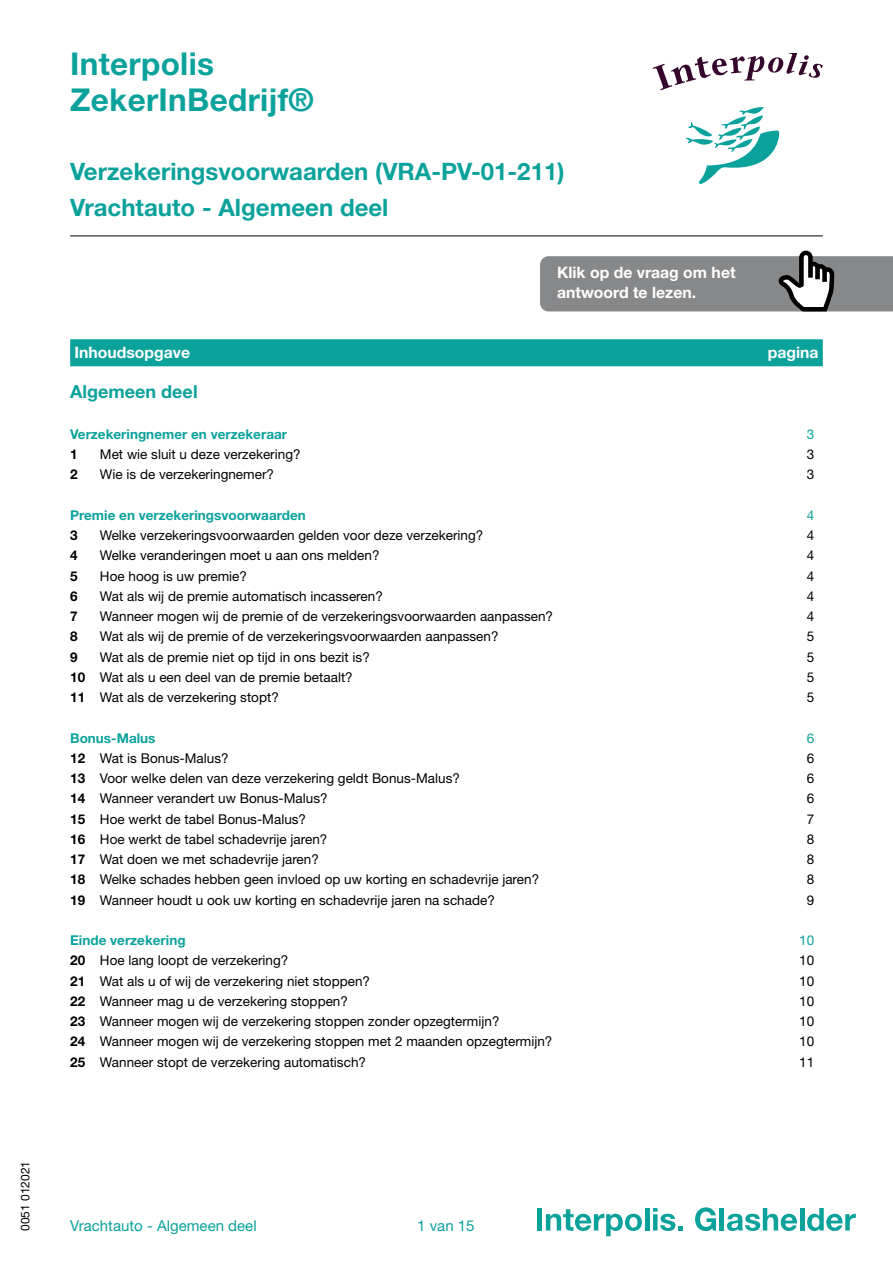
<style>
.page{position:relative;width:893px;height:1263px;background:#fff}
.page>*{position:absolute;margin:0;border:0;box-sizing:border-box;transform-origin:0 0}
.t1{font:700 31.5px/36px "Helvetica Neue LT Std";letter-spacing:.01em;color:#0ba29c}
.t2{font:700 24px/36px "Helvetica Neue LT Std";color:#0ba29c}
.t3{font:700 18px "Helvetica Neue LT Std";color:#0ba29c}
.t4{font:700 15.75px/20.2px "Helvetica Neue LT Std";color:#fff}
.t5{font:15px "Helvetica Neue LT Std";color:#0ba29c}
.t6{font:13.5px "Helvetica Neue LT Std";color:#000}
.t7{font:700 13.5px "Helvetica Neue LT Std";color:#0ba29c}
.t8{font:700 13.5px "Helvetica Neue LT Std";color:#000}
.t9{font:13.5px "Helvetica Neue LT Std";color:#0ba29c}
.t10{font:12px "Helvetica Neue LT Std";color:#000}
.s1{font-weight:700}
</style>
<div class="page">
<hr style="left:70px;top:236px;width:753px;height:1px;background:#000">
<div style="left:537px;top:1208px;width:5px;height:22px;background:#0ba29c"></div>
<svg style="left:546px;top:1209px;width:96px;height:27px"></svg>
<hr style="left:645px;top:1208px;width:4px;height:22px;background:#0ba29c">
<svg style="left:653px;top:1208px;width:30px;height:23px"></svg>
<svg style="left:695px;top:1207px;width:21px;height:24px"></svg>
<hr style="left:720px;top:1208px;width:4px;height:22px;background:#0ba29c">
<svg style="left:727px;top:1208px;width:70px;height:23px"></svg>
<hr style="left:800px;top:1208px;width:4px;height:22px;background:#0ba29c">
<svg style="left:807px;top:1208px;width:49px;height:23px"></svg>
<svg style="left:540px;top:251px;width:353px;height:60px;background:#909193"></svg>
<div style="left:70px;top:339px;width:753px;height:27px;background:#0ba29c"></div>
<svg style="left:653px;top:53px;width:170px;height:37px"></svg>
<svg style="left:685px;top:107px;width:95px;height:77px"></svg>
<p class="t10" style="left:18px;top:1231px;width:72px;rotate:-90deg">0051 012021</p>
<h1 class="t1" style="left:70px;top:46px;width:245px">Interpolis<br>ZekerInBedrijf®</h1>
<h2 class="t2" style="left:70px;top:153px;width:496px">Verzekeringsvoorwaarden (VRA-PV-01-211)<br>Vrachtauto - Algemeen deel</h2>
<p class="t4" style="left:557px;top:262px;width:180px">Klik op de vraag om het antwoord te lezen.</p>
<p class="t4" style="left:74px;top:342px;width:117px">Inhoudsopgave</p>
<p class="t4" style="left:768px;top:342px;width:52px">pagina</p>
<h3 class="t3" style="left:70px;top:381px;width:129px">Algemeen deel</h3>
<p class="t7" style="left:70px;top:426px;width:218px">Verzekeringnemer en verzekeraar</p>
<p class="t9" style="left:807px;top:426px;width:9px">3</p>
<p class="t8" style="left:70px;top:446px;width:9px">1</p>
<p class="t6" style="left:100px;top:446px;width:202px">Met wie sluit u deze verzekering?</p>
<p class="t6" style="left:807px;top:446px;width:9px">3</p>
<p class="t8" style="left:70px;top:466px;width:9px">2</p>
<p class="t6" style="left:100px;top:466px;width:176px">Wie is de verzekeringnemer?</p>
<p class="t6" style="left:807px;top:466px;width:9px">3</p>
<p class="t7" style="left:70px;top:507px;width:237px">Premie en verzekeringsvoorwaarden</p>
<p class="t9" style="left:807px;top:507px;width:9px">4</p>
<p class="t8" style="left:70px;top:527px;width:9px">3</p>
<p class="t6" style="left:100px;top:527px;width:385px">Welke verzekeringsvoorwaarden gelden voor deze verzekering?</p>
<p class="t6" style="left:807px;top:527px;width:9px">4</p>
<p class="t8" style="left:70px;top:547px;width:9px">4</p>
<p class="t6" style="left:100px;top:547px;width:281px">Welke veranderingen moet u aan ons melden?</p>
<p class="t6" style="left:807px;top:547px;width:9px">4</p>
<p class="t8" style="left:70px;top:567px;width:9px">5</p>
<p class="t6" style="left:100px;top:568px;width:149px">Hoe hoog is uw premie?</p>
<p class="t6" style="left:807px;top:568px;width:9px">4</p>
<p class="t8" style="left:70px;top:588px;width:9px">6</p>
<p class="t6" style="left:100px;top:588px;width:284px">Wat als wij de premie automatisch incasseren?</p>
<p class="t6" style="left:807px;top:588px;width:9px">4</p>
<p class="t8" style="left:70px;top:608px;width:9px">7</p>
<p class="t6" style="left:100px;top:608px;width:455px">Wanneer mogen wij de premie of de verzekeringsvoorwaarden aanpassen?</p>
<p class="t6" style="left:807px;top:608px;width:9px">4</p>
<p class="t8" style="left:70px;top:628px;width:9px">8</p>
<p class="t6" style="left:100px;top:628px;width:400px">Wat als wij de premie of de verzekeringsvoorwaarden aanpassen?</p>
<p class="t6" style="left:807px;top:628px;width:9px">5</p>
<p class="t8" style="left:70px;top:648px;width:9px">9</p>
<p class="t6" style="left:100px;top:649px;width:271px">Wat als de premie niet op tijd in ons bezit is?</p>
<p class="t6" style="left:807px;top:649px;width:9px">5</p>
<p class="t6" style="left:70px;top:669px;width:284px"><span class="s1">10</span> Wat als u een deel van de premie betaalt?</p>
<p class="t6" style="left:807px;top:669px;width:9px">5</p>
<p class="t6" style="left:70px;top:689px;width:210px"><span class="s1">11</span> Wat als de verzekering stopt?</p>
<p class="t6" style="left:807px;top:689px;width:9px">5</p>
<p class="t7" style="left:70px;top:729px;width:87px">Bonus-Malus</p>
<p class="t9" style="left:807px;top:730px;width:9px">6</p>
<p class="t6" style="left:70px;top:750px;width:160px"><span class="s1">12</span> Wat is Bonus-Malus?</p>
<p class="t6" style="left:807px;top:750px;width:9px">6</p>
<p class="t6" style="left:70px;top:770px;width:391px"><span class="s1">13</span> Voor welke delen van deze verzekering geldt Bonus-Malus?</p>
<p class="t6" style="left:807px;top:770px;width:9px">6</p>
<p class="t6" style="left:70px;top:790px;width:259px"><span class="s1">14</span> Wanneer verandert uw Bonus-Malus?</p>
<p class="t6" style="left:807px;top:790px;width:9px">6</p>
<p class="t6" style="left:70px;top:811px;width:237px"><span class="s1">15</span> Hoe werkt de tabel Bonus-Malus?</p>
<p class="t6" style="left:807px;top:811px;width:9px">7</p>
<p class="t6" style="left:70px;top:831px;width:259px"><span class="s1">16</span> Hoe werkt de tabel schadevrije jaren?</p>
<p class="t6" style="left:807px;top:831px;width:9px">8</p>
<p class="t6" style="left:70px;top:851px;width:250px"><span class="s1">17</span> Wat doen we met schadevrije jaren?</p>
<p class="t6" style="left:807px;top:851px;width:9px">8</p>
<p class="t6" style="left:70px;top:871px;width:471px"><span class="s1">18</span> Welke schades hebben geen invloed op uw korting en schadevrije jaren?</p>
<p class="t6" style="left:807px;top:871px;width:9px">8</p>
<p class="t6" style="left:70px;top:892px;width:426px"><span class="s1">19</span> Wanneer houdt u ook uw korting en schadevrije jaren na schade?</p>
<p class="t6" style="left:807px;top:892px;width:9px">9</p>
<p class="t7" style="left:70px;top:932px;width:117px">Einde verzekering</p>
<p class="t9" style="left:799px;top:932px;width:17px">10</p>
<p class="t6" style="left:70px;top:952px;width:220px"><span class="s1">20</span> Hoe lang loopt de verzekering?</p>
<p class="t6" style="left:799px;top:952px;width:17px">10</p>
<p class="t6" style="left:70px;top:973px;width:301px"><span class="s1">21</span> Wat als u of wij de verzekering niet stoppen?</p>
<p class="t6" style="left:799px;top:973px;width:17px">10</p>
<p class="t6" style="left:70px;top:993px;width:279px"><span class="s1">22</span> Wanneer mag u de verzekering stoppen?</p>
<p class="t6" style="left:799px;top:993px;width:17px">10</p>
<p class="t6" style="left:70px;top:1013px;width:431px"><span class="s1">23</span> Wanneer mogen wij de verzekering stoppen zonder opzegtermijn?</p>
<p class="t6" style="left:799px;top:1013px;width:17px">10</p>
<p class="t6" style="left:70px;top:1033px;width:484px"><span class="s1">24</span> Wanneer mogen wij de verzekering stoppen met 2 maanden opzegtermijn?</p>
<p class="t6" style="left:799px;top:1033px;width:17px">10</p>
<p class="t6" style="left:70px;top:1054px;width:297px"><span class="s1">25</span> Wanneer stopt de verzekering automatisch?</p>
<p class="t6" style="left:799px;top:1054px;width:17px">11</p>
<p class="t5" style="left:70px;top:1216px;width:188px">Vrachtauto - Algemeen deel</p>
<p class="t5" style="left:417px;top:1217px;width:59px">1 van 15</p>
</div>
